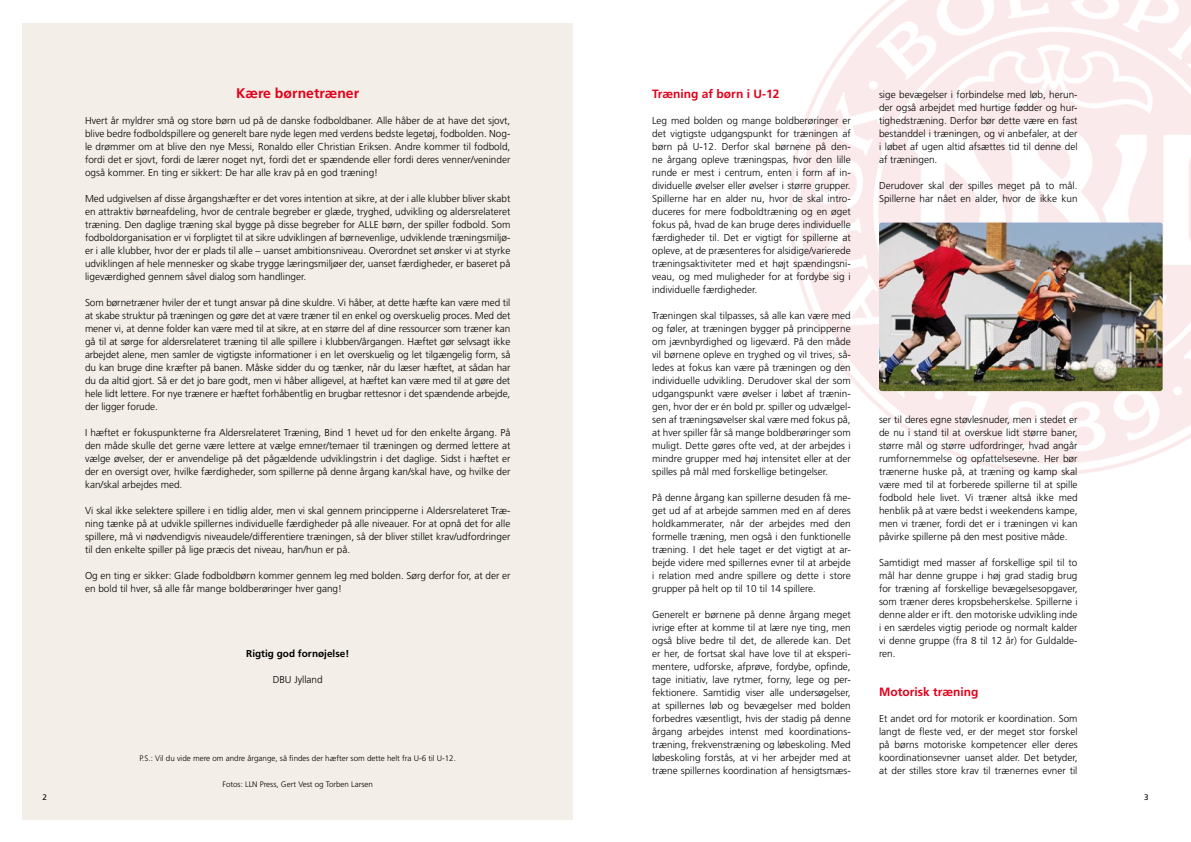
<style>
.page{position:relative;width:1191px;height:842px;background:#fff}
.page>*{position:absolute;margin:0;border:0;box-sizing:border-box;transform-origin:0 0}
.t1{font:700 14px "Frutiger";color:#e2001a}
.t2{font:700 12px "Frutiger";color:#e2001a}
.t3{font:300 10px/13px "Frutiger";color:#000;text-align:justify}
.t4{font:700 10px "Frutiger";color:#000}
.t5{font:300 8px "Frutiger";color:#000}
.t6{font:8px "Frutiger";color:#000}
</style>
<div class="page">
<img style="left:789px;top:0;width:402px;height:475px">
<img style="left:879px;top:223px;width:283px;height:168px">
<div style="left:23px;top:23px;width:550px;height:796px;background:#f3eee7"></div>
<p class="t6" style="left:43px;top:792px;width:6px">2</p>
<h1 class="t1" style="left:236px;top:85px;width:124px">Kære børnetræner</h1>
<p class="t3" style="left:85px;top:114px;width:427px">Hvert år myldrer små og store børn ud på de danske fodboldbaner. Alle håber de at have det sjovt, blive bedre fodboldspillere og generelt bare nyde legen med verdens bedste legetøj, fodbolden. Nog&shy;le drømmer om at blive den nye Messi, Ronaldo eller Christian Eriksen. Andre kommer til fodbold, fordi det er sjovt, fordi de lærer noget nyt, fordi det er spændende eller fordi deres venner/veninder også kommer. En ting er sikkert: De har alle krav på en god træning!</p>
<p class="t3" style="left:85px;top:192px;width:427px">Med udgivelsen af disse årgangshæfter er det vores intention at sikre, at der i alle klubber bliver skabt en attraktiv børneafdeling, hvor de centrale begreber er glæde, tryghed, udvikling og aldersrelateret træning. Den daglige træning skal bygge på disse begreber for ALLE børn, der spiller fodbold. Som fodboldorganisation er vi forpligtet til at sikre udviklingen af børnevenlige, udviklende træningsmiljø&shy;er i alle klubber, hvor der er plads til alle – uanset ambitionsniveau. Overordnet set ønsker vi at styrke udviklingen af hele mennesker og skabe trygge læringsmiljøer der, uanset færdigheder, er baseret på ligeværdighed gennem såvel dialog som handlinger.</p>
<p class="t3" style="left:85px;top:296px;width:427px">Som børnetræner hviler der et tungt ansvar på dine skuldre. Vi håber, at dette hæfte kan være med til at skabe struktur på træningen og gøre det at være træner til en enkel og overskuelig proces. Med det mener vi, at denne folder kan være med til at sikre, at en større del af dine ressourcer som træner kan gå til at sørge for aldersrelateret træning til alle spillere i klubben/årgangen. Hæftet gør selvsagt ikke arbejdet alene, men samler de vigtigste informationer i en let overskuelig og let tilgængelig form, så du kan bruge dine kræfter på banen. Måske sidder du og tænker, når du læser hæftet, at sådan har du da altid gjort. Så er det jo bare godt, men vi håber alligevel, at hæftet kan være med til at gøre det hele lidt lettere. For nye trænere er hæftet forhåbentlig en brugbar rettesnor i det spændende arbejde, der ligger forude.</p>
<p class="t3" style="left:85px;top:426px;width:427px">I hæftet er fokuspunkterne fra Aldersrelateret Træning, Bind 1 hevet ud for den enkelte årgang. På den måde skulle det gerne være lettere at vælge emner/temaer til træningen og dermed lettere at vælge øvelser, der er anvendelige på det pågældende udviklingstrin i det daglige. Sidst i hæftet er der en oversigt over, hvilke færdigheder, som spillerne på denne årgang kan/skal have, og hvilke der kan/skal arbejdes med.</p>
<p class="t3" style="left:85px;top:504px;width:427px">Vi skal ikke selektere spillere i en tidlig alder, men vi skal gennem principperne i Aldersrelateret Træ&shy;ning tænke på at udvikle spillernes individuelle færdigheder på alle niveauer. For at opnå det for alle spillere, må vi nødvendigvis niveaudele/differentiere træningen, så der bliver stillet krav/udfordringer til den enkelte spiller på lige præcis det niveau, han/hun er på.</p>
<p class="t3" style="left:85px;top:569px;width:427px">Og en ting er sikker: Glade fodboldbørn kommer gennem leg med bolden. Sørg derfor for, at der er en bold til hver, så alle får mange boldberøringer hver gang!</p>
<p class="t4" style="left:246px;top:648px;width:104px">Rigtig god fornøjelse!</p>
<p class="t3" style="left:273px;top:673px;width:52px">DBU Jylland</p>
<p class="t5" style="left:139px;top:754px;width:318px">P.S.: Vil du vide mere om andre årgange, så findes der hæfter som dette helt fra U-6 til U-12.</p>
<p class="t5" style="left:222px;top:780px;width:152px">Fotos: LLN Press, Gert Vest og Torben Larsen</p>
<p class="t2" style="left:652px;top:87px;width:129px">Træning af børn i U-12</p>
<p class="t3" style="left:652px;top:114px;width:200px">Leg med bolden og mange boldberøringer er det vigtigste udgangspunkt for træningen af børn på U-12. Derfor skal børnene på den&shy;ne årgang opleve træningspas, hvor den lille runde er mest i centrum, enten i form af in&shy;dividuelle øvelser eller øvelser i større grupper.<br>Spillerne har en alder nu, hvor de skal intro&shy;duceres for mere fodboldtræning og en øget fokus på, hvad de kan bruge deres individuelle færdigheder til. Det er vigtigt for spillerne at opleve, at de præsenteres for alsidige/varierede træningsaktiviteter med et højt spændingsni&shy;veau, og med muligheder for at fordybe sig i individuelle færdigheder.</p>
<p class="t3" style="left:652px;top:309px;width:200px">Træningen skal tilpasses, så alle kan være med og føler, at træningen bygger på principperne om jævnbyrdighed og ligeværd. På den måde vil børnene opleve en tryghed og vil trives, så&shy;ledes at fokus kan være på træningen og den individuelle udvikling. Derudover skal der som udgangspunkt være øvelser i løbet af trænin&shy;gen, hvor der er én bold pr. spiller og udvælgel&shy;sen af træningsøvelser skal være med fokus på, at hver spiller får så mange boldberøringer som muligt. Dette gøres ofte ved, at der arbejdes i mindre grupper med høj intensitet eller at der spilles på mål med forskellige betingelser.</p>
<p class="t3" style="left:652px;top:491px;width:200px">På denne årgang kan spillerne desuden få me&shy;get ud af at arbejde sammen med en af deres holdkammerater, når der arbejdes med den formelle træning, men også i den funktionelle træning. I det hele taget er det vigtigt at ar&shy;bejde videre med spillernes evner til at arbejde i relation med andre spillere og dette i store grupper på helt op til 10 til 14 spillere.</p>
<p class="t3" style="left:652px;top:608px;width:200px">Generelt er børnene på denne årgang meget ivrige efter at komme til at lære nye ting, men også blive bedre til det, de allerede kan. Det er her, de fortsat skal have love til at eksperi&shy;mentere, udforske, afprøve, fordybe, opfinde, tage initiativ, lave rytmer, forny, lege og per&shy;fektionere. Samtidig viser alle undersøgelser, at spillernes løb og bevægelser med bolden forbedres væsentligt, hvis der stadig på denne årgang arbejdes intenst med koordinations&shy;træning, frekvenstræning og løbeskoling. Med løbeskoling forstås, at vi her arbejder med at træne spillernes koordination af hensigtsmæs-</p>
<p class="t3" style="left:879px;top:88px;width:200px">sige bevægelser i forbindelse med løb, herun&shy;der også arbejdet med hurtige fødder og hur&shy;tighedstræning. Derfor bør dette være en fast bestanddel i træningen, og vi anbefaler, at der i løbet af ugen altid afsættes tid til denne del af træningen.</p>
<p class="t3" style="left:879px;top:179px;width:200px">Derudover skal der spilles meget på to mål.<br>Spillerne har nået en alder, hvor de ikke kun</p>
<p class="t3" style="left:879px;top:413px;width:200px">ser til deres egne støvlesnuder, men i stedet er de nu i stand til at overskue lidt større baner, større mål og større udfordringer, hvad angår rumfornemmelse og opfattelsesevne. Her bør trænerne huske på, at træning og kamp skal være med til at forberede spillerne til at spille fodbold hele livet. Vi træner altså ikke med henblik på at være bedst i weekendens kampe, men vi træner, fordi det er i træningen vi kan påvirke spillerne på den mest positive måde.</p>
<p class="t3" style="left:879px;top:556px;width:200px">Samtidigt med masser af forskellige spil til to mål har denne gruppe i høj grad stadig brug for træning af forskellige bevægelsesopgaver, som træner deres kropsbeherskelse. Spillerne i denne alder er ift. den motoriske udvikling inde i en særdeles vigtig periode og normalt kalder vi denne gruppe (fra 8 til 12 år) for Guldalde&shy;ren.</p>
<p class="t2" style="left:879px;top:685px;width:101px">Motorisk træning</p>
<p class="t3" style="left:879px;top:712px;width:200px">Et andet ord for motorik er koordination. Som langt de fleste ved, er der meget stor forskel på børns motoriske kompetencer eller deres koordinationsevner uanset alder. Det betyder, at der stilles store krav til trænernes evner til</p>
<p class="t6" style="left:1144px;top:792px;width:6px">3</p>
</div>
